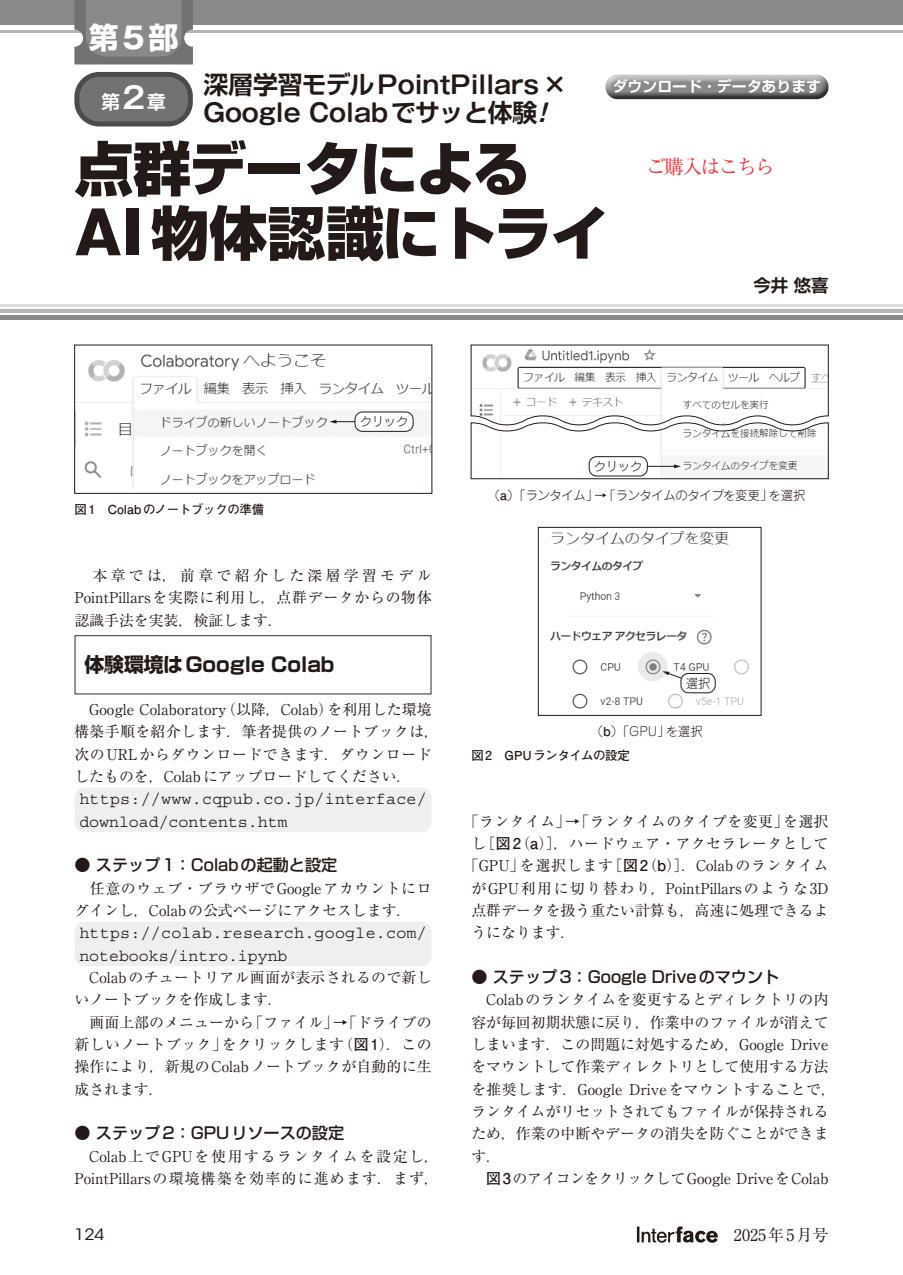
<style>
.page{position:relative;width:903px;height:1275px;background:#fff}
.page>*{position:absolute;margin:0;border:0;box-sizing:border-box;transform-origin:0 0}
.t1{font:800 58.27px/64.6px "Shin Go Pro";letter-spacing:-.035em;color:#231916}
.t2{font:700 29.75px "Shin Go Pro";color:#fff}
.t3{font:700 24.85px/28.5px "Gothic MB101 Pro De";color:#231916}
.t4{font:700 19.78px "Shin Go Pro";color:#231916}
.t5{font:19.78px "Ryumin Pr 6 N";letter-spacing:-.09em;color:#ee383d}
.t6{font:700 18.55px "Shin Go Pro De";color:#fff}
.t7{font:700 17.32px "Shin Go Pro De";color:#231916}
.t8{font:16.45px/22.4px "Courier Std";letter-spacing:.02em;color:#231916}
.t9{font:500 16.1px "Shin Go Pro";color:#231916}
.t10{font:16.1px "Ryumin Pro";color:#231916}
.t11{font:15.58px "ITC Avant Garde Std";color:#231916;scale:1.11 1}
.t12{font:14.88px/22.4px "Ryumin Pro";color:#231916}
.t13{font:14.88px/22.4px "Ryumin Pro";letter-spacing:.085em;color:#231916;text-align:right}
.t14{font:14.88px "Ryumin Pro";letter-spacing:.05em;color:#231916}
.t15{font:14.88px "Ryumin Pro";letter-spacing:.055em;color:#231916}
.t16{font:14.88px "Ryumin Pro";letter-spacing:.03em;color:#231916}
.t17{font:14.88px "Ryumin Pro";letter-spacing:.025em;color:#231916}
.t18{font:700 14.88px "Shin Go Pro De";color:#fff}
.t19{font:300 12.42px "Jun 101 Pro";letter-spacing:-.035em;color:#231916}
.t20{font:700 12.42px "Futo Go B101 Pro";color:#231916}
.t21{font:700 12.42px "Futo Go B101 Pro";letter-spacing:-.035em;color:#231916}
.s1{font-family:"Gothic MB101 Pro"}
.s2{font-family:"Gothic MB101 Pro De";font-size:29.75px}
.s3{font-family:"Shin Go Pro De"}
.s4{font-style:italic}
.s5{font-family:"Gothic MB101 Pro De"}
.s6{font-family:"Futo Go B101 Pro";font-weight:700}
</style>
<div class="page">
<svg style="left:637px;top:1226px;width:81px;height:17px"></svg>
<div style="left:0;top:0;width:903px;height:25px;background:#898989"></div>
<hr style="left:0;top:30px;width:903px;height:2px;background:#b5b5b6">
<hr style="left:0;top:309px;width:903px;height:4px;background:#b5b5b6">
<div style="left:0;top:315px;width:903px;height:5px;background:#898989"></div>
<hr style="left:0;top:304px;width:903px;height:2px;background:#dcdddd">
<div style="left:74px;top:635px;width:358px;height:59px;border:1px solid #595857"></div>
<div style="left:74px;top:788px;width:358px;height:44px;background:#efeff0;border-radius:10px"></div>
<div style="left:74px;top:921px;width:358px;height:45px;background:#efeff0;border-radius:10px"></div>
<img style="left:76px;top:353px;width:354px;height:135px">
<div style="left:74px;top:345px;width:358px;height:149px;border:1px solid #231916"></div>
<hr style="left:333px;top:421px;width:67px;height:1px;background:#231916">
<svg style="left:329px;top:420px;width:7px;height:4px"></svg>
<div style="left:355px;top:412px;width:58px;height:19px;background:#fff;border-radius:7px"></div>
<div style="left:355px;top:412px;width:58px;height:20px;border:1px solid #231916;border-radius:7px"></div>
<svg style="left:471px;top:345px;width:358px;height:134px"></svg>
<div style="left:589px;top:457px;width:58px;height:19px;background:#fff;border-radius:7px"></div>
<div style="left:589px;top:456px;width:59px;height:20px;border:1px solid #231916;border-radius:7px"></div>
<img style="left:550px;top:530px;width:199px;height:179px">
<div style="left:538px;top:527px;width:223px;height:189px;border:1px solid #231916"></div>
<svg style="left:662px;top:671px;width:26px;height:10px"></svg>
<div style="left:681px;top:673px;width:34px;height:20px;background:#fff;border-radius:7px"></div>
<div style="left:681px;top:673px;width:34px;height:20px;border:1px solid #231916;border-radius:7px"></div>
<div style="left:77px;top:74px;width:113px;height:50px;background:#727272;border-radius:22px"></div>
<div style="left:74px;top:72px;width:119px;height:54px;border:5px solid #4d4a4a;border-radius:22px"></div>
<svg style="left:74px;top:0;width:119px;height:64px"></svg>
<div style="left:602px;top:71px;width:228px;height:23px;background:#fff;opacity:.75"></div>
<div style="left:602px;top:77px;width:228px;height:24px;background:#231916;opacity:.75"></div>
<h2 class="t2" style="left:89px;top:14px;width:91px">第<span class="s1">5</span>部</h2>
<p class="t6" style="left:101px;top:87px;width:66px">第<span class="s2">2</span>章</p>
<h3 class="t3" style="left:203px;top:67px;width:365px"><span class="s3">深層学習モデル</span>PointPillars×<br>Google Colab<span class="s3">でサッと体験</span><span class="s4">!</span></h3>
<h1 class="t1" style="left:74px;top:130px;width:536px">点群データによる<br><span class="s1">AI</span>物体認識にトライ</h1>
<p class="t18" style="left:613px;top:75px;width:210px">ダウンロード<span class="s5">・</span>データあります</p>
<h3 class="t5" style="left:646px;top:151px;width:130px">ご購入はこちら</h3>
<p class="t7" style="left:753px;top:271px;width:77px">今井 悠喜</p>
<p class="t19" style="left:360px;top:412px;width:50px">クリック</p>
<p class="t20" style="left:74px;top:500px;width:191px">図1　Colabのノートブックの準備</p>
<p class="t12" style="left:74px;top:563px;width:359px;text-align:justify">　本章では，前章で紹介した深層学習モデルPointPillarsを実際に利用し，点群データからの物体認識手法を実装，検証します．</p>
<h3 class="t4" style="left:84px;top:649px;width:252px">体験環境はGoogle Colab</h3>
<p class="t12" style="left:74px;top:697px;width:366px">　Google Colaboratory（以降，Colab）を利用した環境構築手順を紹介します．筆者提供のノートブックは，次のURLからダウンロードできます．ダウンロードしたものを，Colabにアップロードしてください．</p>
<p class="t8" style="left:79px;top:788px;width:349px">https://www.cqpub.co.jp/interface/ download/contents.htm</p>
<p class="t9" style="left:74px;top:852px;width:264px">● ステップ1：Colabの起動と設定</p>
<p class="t12" style="left:74px;top:876px;width:359px;text-indent:16px">任意のウェブ・ブラウザでGoogleアカウントにログインし，Colabの公式ページにアクセスします．</p>
<p class="t8" style="left:79px;top:922px;width:349px">https://colab.research.google.com/ notebooks/intro.ipynb</p>
<p class="t12" style="left:74px;top:965px;width:359px">　Colabのチュートリアル画面が表示されるので新しいノートブックを作成します．<br>　画面上部のメニューから「ファイル」→「ドライブの新しいノートブック」をクリックします（<span class="s6">図1</span>）．この操作により，新規のColabノートブックが自動的に生成されます．</p>
<p class="t9" style="left:74px;top:1120px;width:271px">● ステップ2：GPUリソースの設定</p>
<p class="t13" style="left:74px;top:1144px;width:366px">Colab上でGPUを使用するランタイムを設定し，<br>PointPillarsの環境構築を効率的に進めます．まず，</p>
<p class="t19" style="left:594px;top:456px;width:50px">クリック</p>
<p class="t19" style="left:488px;top:485px;width:319px">（<span class="s6">a</span>）「ランタイム」→「ランタイムのタイプを変更」を選択</p>
<p class="t19" style="left:686px;top:673px;width:26px">選択</p>
<p class="t19" style="left:591px;top:722px;width:113px">（<span class="s6">b</span>）「GPU」を選択</p>
<p class="t21" style="left:471px;top:745px;width:160px">図2　GPUランタイムの設定</p>
<p class="t17" style="left:464px;top:809px;width:366px">「ランタイム」→「ランタイムのタイプを変更」を選択</p>
<p class="t16" style="left:471px;top:832px;width:359px">し［<span class="s6">図2</span>（<span class="s6">a</span>）］，ハードウェア・アクセラレータとして</p>
<p class="t15" style="left:464px;top:854px;width:366px">「GPU」を選択します［<span class="s6">図2</span>（<span class="s6">b</span>）］．Colabのランタイム</p>
<p class="t14" style="left:471px;top:876px;width:359px">がGPU利用に切り替わり，PointPillarsのような3D</p>
<p class="t12" style="left:471px;top:898px;width:359px">点群データを扱う重たい計算も，高速に処理できるよ</p>
<p class="t12" style="left:471px;top:920px;width:106px">うになります．</p>
<p class="t9" style="left:471px;top:963px;width:309px">● ステップ3：Google Driveのマウント</p>
<p class="t12" style="left:471px;top:987px;width:366px;text-indent:15px">Colabのランタイムを変更するとディレクトリの内容が毎回初期状態に戻り，作業中のファイルが消えてしまいます．この問題に対処するため，Google Driveをマウントして作業ディレクトリとして使用する方法を推奨します．Google Driveをマウントすることで，ランタイムがリセットされてもファイルが保持されるため，作業の中断やデータの消失を防ぐことができます．</p>
<p class="t12" style="left:486px;top:1166px;width:344px"><span class="s6">図3</span>のアイコンをクリックしてGoogle DriveをColab</p>
<p class="t11" style="left:74px;top:1225px;width:29px">124</p>
<p class="t10" style="left:718px;top:1222px;width:112px">　2025年5月号</p>
</div>
